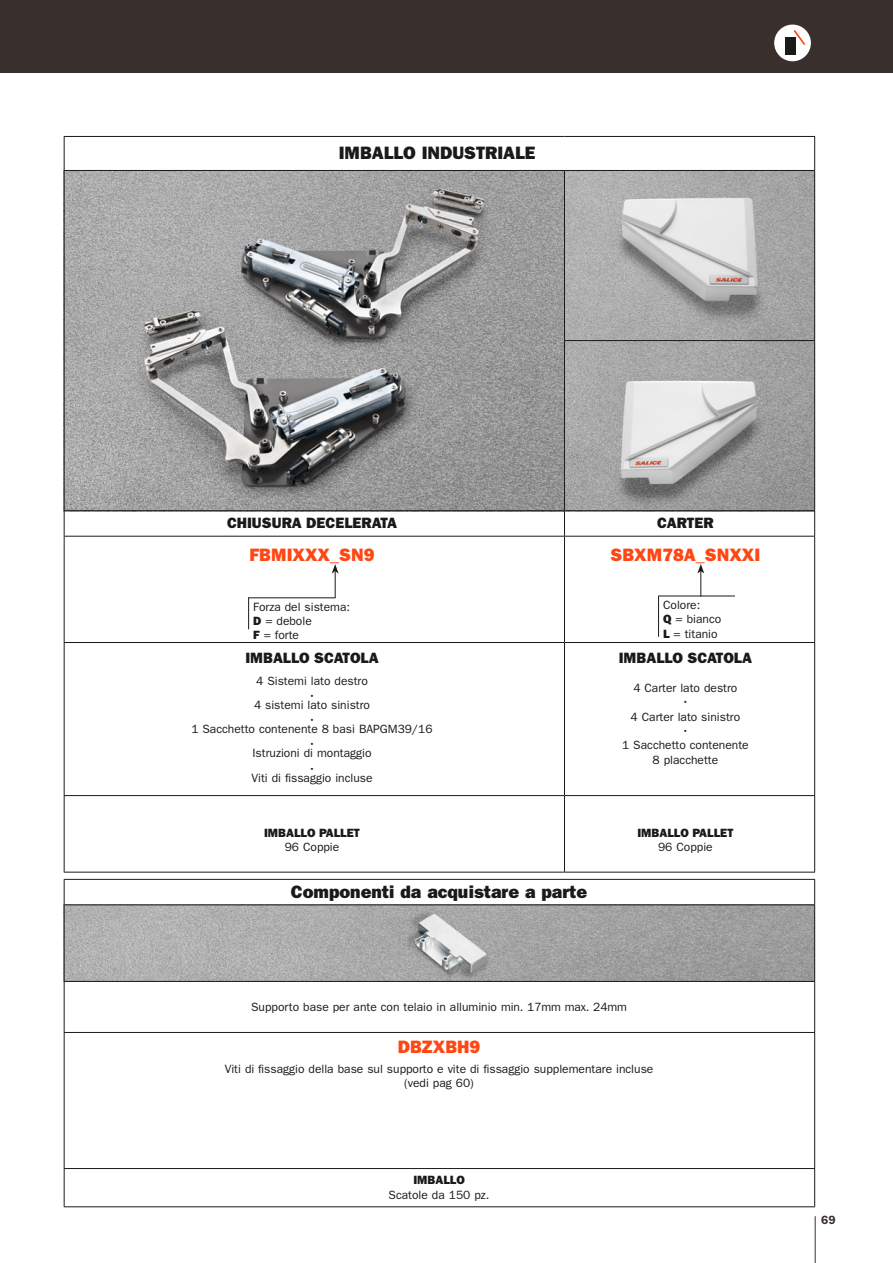
<style>
.page{position:relative;width:893px;height:1263px;background:#fff}
.page>*{position:absolute;margin:0;border:0;box-sizing:border-box;transform-origin:0 0}
.t1{font:18px "ITC Franklin Gothic Std Hvy";color:#1a1a18}
.t2{font:18px "ITC Franklin Gothic Std Hvy";color:#ff4713}
.t3{font:15px "ITC Franklin Gothic Std Hvy";color:#1a1a18}
.t4{font:12px/14.4px "ITC Franklin Gothic Std";color:#1a1a18;text-align:center}
.t5{font:12px "ITC Franklin Gothic Std Hvy";color:#1a1a18}
.t6{font:600 12px "ITC Franklin Gothic Std";color:#392f2d}
.s1{font-family:"ITC Franklin Gothic Std Hvy"}
</style>
<div class="page">
<div style="left:0;top:0;width:893px;height:72px;background:#392f2d"></div>
<img style="left:65px;top:905px;width:749px;height:76px">
<img style="left:65px;top:171px;width:749px;height:339px">
<svg style="left:332px;top:564px;width:7px;height:34px"></svg>
<hr style="left:248px;top:597px;width:87px;height:1px;background:#1a1a18">
<hr style="left:248px;top:597px;width:1px;height:32px;background:#1a1a18">
<hr style="left:658px;top:596px;width:77px;height:1px;background:#1a1a18">
<svg style="left:697px;top:564px;width:7px;height:32px"></svg>
<hr style="left:658px;top:596px;width:1px;height:41px;background:#1a1a18">
<div style="left:774px;top:25px;width:37px;height:36px;background:#fff;border-radius:50%"></div>
<div style="left:785px;top:37px;width:11px;height:17px;background:#1a1a18"></div>
<svg style="left:793px;top:28px;width:14px;height:17px"></svg>
<hr style="left:64px;top:879px;width:751px;height:1px;background:#1a1a18">
<svg style="left:64px;top:880px;width:1px;height:24px"></svg>
<svg style="left:814px;top:880px;width:1px;height:24px"></svg>
<hr style="left:64px;top:982px;width:1px;height:50px;background:#1a1a18">
<hr style="left:814px;top:982px;width:1px;height:50px;background:#1a1a18">
<hr style="left:64px;top:1032px;width:751px;height:1px;background:#1a1a18">
<hr style="left:64px;top:1033px;width:1px;height:135px;background:#1a1a18">
<hr style="left:814px;top:1033px;width:1px;height:135px;background:#1a1a18">
<hr style="left:64px;top:1168px;width:751px;height:1px;background:#1a1a18">
<hr style="left:64px;top:1169px;width:1px;height:37px;background:#1a1a18">
<hr style="left:814px;top:1169px;width:1px;height:37px;background:#1a1a18">
<hr style="left:64px;top:1206px;width:751px;height:1px;background:#1a1a18">
<hr style="left:64px;top:904px;width:751px;height:1px;background:#1a1a18">
<hr style="left:64px;top:905px;width:1px;height:76px;background:#1a1a18">
<hr style="left:814px;top:905px;width:1px;height:76px;background:#1a1a18">
<hr style="left:64px;top:981px;width:751px;height:1px;background:#1a1a18">
<hr style="left:64px;top:136px;width:500px;height:1px;background:#1a1a18">
<hr style="left:64px;top:137px;width:1px;height:33px;background:#1a1a18">
<hr style="left:564px;top:136px;width:251px;height:1px;background:#1a1a18">
<hr style="left:814px;top:137px;width:1px;height:33px;background:#1a1a18">
<hr style="left:64px;top:170px;width:500px;height:1px;background:#1a1a18">
<hr style="left:64px;top:171px;width:1px;height:170px;background:#1a1a18">
<hr style="left:64px;top:341px;width:1px;height:169px;background:#1a1a18">
<hr style="left:564px;top:170px;width:251px;height:1px;background:#1a1a18">
<hr style="left:814px;top:171px;width:1px;height:169px;background:#1a1a18">
<hr style="left:814px;top:341px;width:1px;height:169px;background:#1a1a18">
<hr style="left:64px;top:510px;width:500px;height:1px;background:#1a1a18">
<svg style="left:64px;top:511px;width:1px;height:25px"></svg>
<hr style="left:564px;top:510px;width:251px;height:1px;background:#1a1a18">
<svg style="left:564px;top:511px;width:1px;height:25px"></svg>
<svg style="left:814px;top:511px;width:1px;height:25px"></svg>
<hr style="left:64px;top:536px;width:500px;height:1px;background:#1a1a18">
<hr style="left:64px;top:536px;width:1px;height:106px;background:#1a1a18">
<hr style="left:564px;top:536px;width:251px;height:1px;background:#1a1a18">
<hr style="left:564px;top:536px;width:1px;height:106px;background:#1a1a18">
<hr style="left:814px;top:536px;width:1px;height:106px;background:#1a1a18">
<hr style="left:64px;top:642px;width:500px;height:1px;background:#1a1a18">
<hr style="left:64px;top:643px;width:1px;height:152px;background:#1a1a18">
<hr style="left:564px;top:642px;width:251px;height:1px;background:#1a1a18">
<hr style="left:564px;top:643px;width:1px;height:152px;background:#1a1a18">
<hr style="left:814px;top:643px;width:1px;height:152px;background:#1a1a18">
<hr style="left:64px;top:795px;width:500px;height:1px;background:#1a1a18">
<hr style="left:64px;top:796px;width:1px;height:76px;background:#1a1a18">
<hr style="left:564px;top:795px;width:251px;height:1px;background:#1a1a18">
<hr style="left:564px;top:796px;width:1px;height:76px;background:#1a1a18">
<hr style="left:814px;top:796px;width:1px;height:76px;background:#1a1a18">
<hr style="left:64px;top:872px;width:500px;height:1px;background:#1a1a18">
<hr style="left:564px;top:872px;width:251px;height:1px;background:#1a1a18">
<hr style="left:564px;top:171px;width:1px;height:169px;background:#1a1a18">
<hr style="left:564px;top:340px;width:251px;height:1px;background:#1a1a18">
<hr style="left:564px;top:341px;width:1px;height:169px;background:#1a1a18">
<hr style="left:815px;top:1216px;width:1px;height:47px;background:#392f2d">
<h1 class="t1" style="left:339px;top:142px;width:198px">IMBALLO INDUSTRIALE</h1>
<p class="t3" style="left:227px;top:514px;width:171px">CHIUSURA DECELERATA</p>
<p class="t3" style="left:657px;top:514px;width:58px">CARTER</p>
<h1 class="t2" style="left:250px;top:544px;width:126px">FBMIXXX_SN9</h1>
<h1 class="t2" style="left:610px;top:544px;width:151px">SBXM78A_SNXXI</h1>
<p class="t4" style="left:253px;top:599px;width:98px;text-align:left">Forza del sistema:<br><span class="s1">D</span> = debole<br><span class="s1">F</span> = forte</p>
<p class="t4" style="left:663px;top:598px;width:60px;text-align:left">Colore:<br><span class="s1">Q</span> = bianco<br><span class="s1">L</span> = titanio</p>
<p class="t3" style="left:245px;top:649px;width:135px">IMBALLO SCATOLA</p>
<p class="t4" style="left:256px;top:674px;width:113px;line-height:15px">4 Sistemi lato destro •</p>
<p class="t4" style="left:254px;top:698px;width:118px;line-height:15px">4 sistemi lato sinistro •</p>
<p class="t4" style="left:191px;top:722px;width:243px;line-height:15px">1 Sacchetto contenente 8 basi BAPGM39/16 •</p>
<p class="t4" style="left:253px;top:746px;width:121px;line-height:15px">Istruzioni di montaggio •</p>
<p class="t4" style="left:251px;top:770px;width:123px">Viti di fissaggio incluse</p>
<p class="t5" style="left:264px;top:825px;width:97px">IMBALLO PALLET</p>
<p class="t4" style="left:285px;top:840px;width:56px">96 Coppie</p>
<h1 class="t1" style="left:291px;top:881px;width:298px">Componenti da acquistare a parte</h1>
<p class="t3" style="left:619px;top:649px;width:135px">IMBALLO SCATOLA</p>
<p class="t4" style="left:622px;top:681px;width:128px">4 Carter lato destro<br>•<br>4 Carter lato sinistro<br>•<br>1 Sacchetto contenente<br>8 placchette</p>
<p class="t5" style="left:637px;top:825px;width:97px">IMBALLO PALLET</p>
<p class="t4" style="left:658px;top:840px;width:56px">96 Coppie</p>
<p class="t4" style="left:251px;top:999px;width:377px">Supporto base per ante con telaio in alluminio min. 17mm max. 24mm</p>
<h1 class="t2" style="left:398px;top:1036px;width:84px">DBZXBH9</h1>
<p class="t4" style="left:225px;top:1061px;width:430px">Viti di fissaggio della base sul supporto e vite di fissaggio supplementare incluse (vedi pag 60)</p>
<p class="t5" style="left:413px;top:1173px;width:53px">IMBALLO</p>
<p class="t4" style="left:389px;top:1187px;width:102px">Scatole da 150 pz.</p>
<p class="t6" style="left:821px;top:1213px;width:16px">69</p>
</div>
